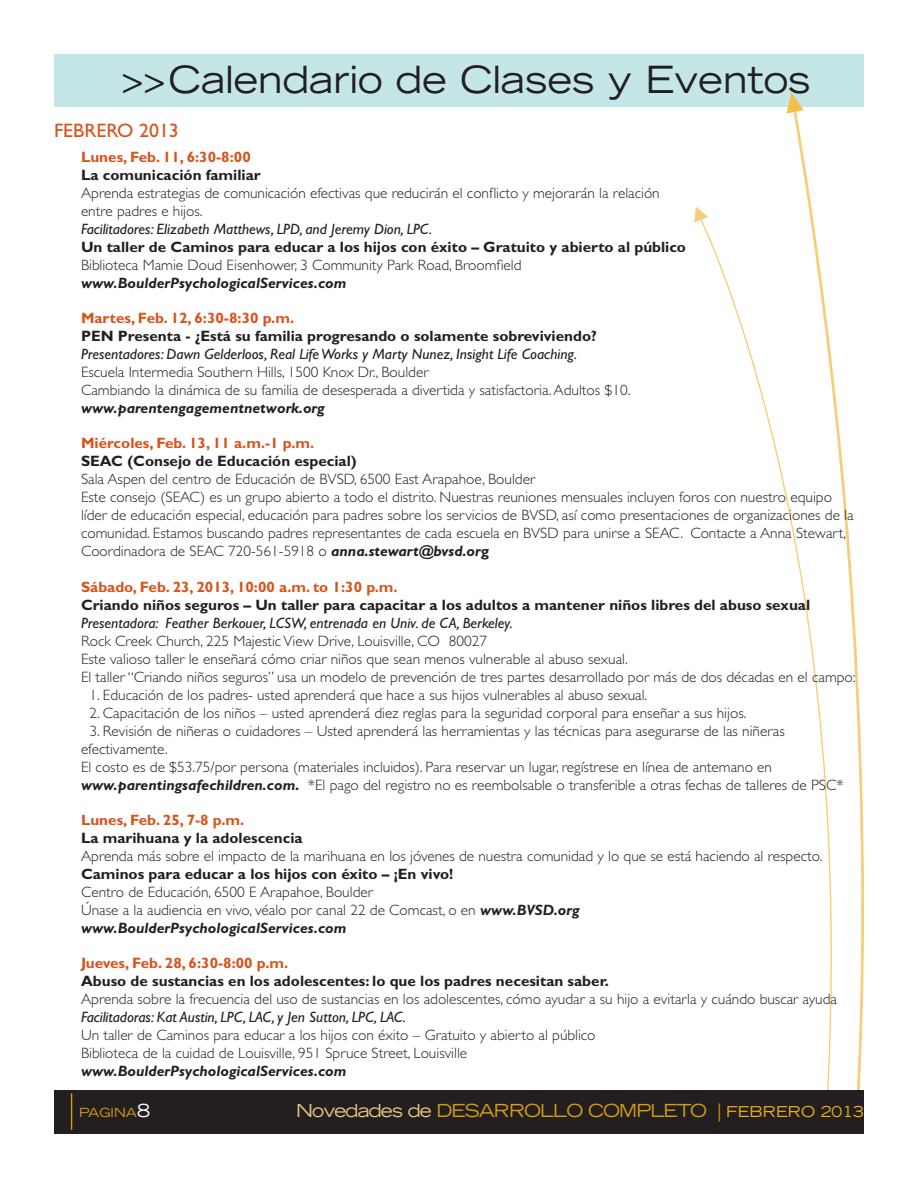
<style>
.page{position:relative;width:918px;height:1188px;background:#fff}
.page>*{position:absolute;margin:0;border:0;box-sizing:border-box;transform-origin:0 0}
.t1{font:expanded 37.5px "Trade Gothic LT Std";color:#231f20}
.t2{font:19.5px "Gill Sans Std";color:#d9531c}
.t3{font:expanded 18px "Trade Gothic LT Std";letter-spacing:-.05em;color:#d49f0c}
.t4{font:300 15px/18px "Gill Sans Std";color:#231f20}
.t5{font:700 15px "Gill Sans Std";color:#231f20}
.t6{font:italic 15px "Gill Sans Std";color:#231f20}
.t7{font:700 15px "Gill Sans Std";color:#d9531c}
.t8{font:italic 700 15px "Gill Sans Std";color:#231f20}
.t9{font:expanded 12.6px "Trade Gothic LT Std";color:#d49f0c}
.s1{font-weight:700;font-style:italic}
.s2{font-weight:700}
.s3{font-size:18px;color:#fff}
.s4{color:#eac884}
.s5{font-size:15px;color:#efb211}
</style>
<div class="page">
<div style="left:54px;top:54px;width:810px;height:53px;background:#c5e6e7"></div>
<svg style="left:701px;top:214px;width:163px;height:876px"></svg>
<svg style="left:694px;top:207px;width:14px;height:15px"></svg>
<svg style="left:786px;top:92px;width:18px;height:21px"></svg>
<div style="left:54px;top:1090px;width:810px;height:44px;background:#231f20"></div>
<hr style="left:71px;top:1093px;width:1px;height:37px;background:#d49f0c">
<p class="t1" style="left:122px;top:55px;width:691px">&gt;&gt;Calendario de Clases y Eventos</p>
<p class="t2" style="left:54px;top:119px;width:126px">FEBRERO 2013</p>
<p class="t7" style="left:81px;top:148px;width:171px">Lunes, Feb. 11, 6:30-8:00</p>
<p class="t5" style="left:81px;top:166px;width:181px">La comunicación familiar</p>
<p class="t4" style="left:81px;top:184px;width:580px">Aprenda estrategias de comunicación efectivas que reducirán el conflicto y mejorarán la relación</p>
<p class="t4" style="left:81px;top:202px;width:123px">entre padres e hijos.</p>
<p class="t6" style="left:81px;top:220px;width:353px">Facilitadores: Elizabeth Matthews, LPD, and Jeremy Dion, LPC.</p>
<p class="t5" style="left:81px;top:238px;width:607px">Un taller de Caminos para educar a los hijos con éxito – Gratuito y abierto al público</p>
<p class="t4" style="left:81px;top:256px;width:442px">Biblioteca Mamie Doud Eisenhower, 3 Community Park Road, Broomfield</p>
<p class="t8" style="left:81px;top:274px;width:267px">www.BoulderPsychologicalServices.com</p>
<p class="t7" style="left:81px;top:309px;width:215px">Martes, Feb. 12, 6:30-8:30 p.m.</p>
<p class="t5" style="left:81px;top:327px;width:517px">PEN Presenta - ¿Está su familia progresando o solamente sobreviviendo?</p>
<p class="t6" style="left:81px;top:346px;width:498px">Presentadores: Dawn Gelderloos, Real Life Works y Marty Nunez, Insight Life Coaching.</p>
<p class="t4" style="left:81px;top:363px;width:349px">Escuela Intermedia Southern Hills, 1500 Knox Dr., Boulder</p>
<p class="t4" style="left:81px;top:381px;width:551px">Cambiando la dinámica de su familia de desesperada a divertida y satisfactoria. Adultos $10.</p>
<p class="t8" style="left:81px;top:399px;width:245px">www.parentengagementnetwork.org</p>
<p class="t7" style="left:81px;top:435px;width:235px">Miércoles, Feb. 13, 11 a.m.-1 p.m.</p>
<p class="t5" style="left:81px;top:453px;width:277px">SEAC (Consejo de Educación especial)</p>
<p class="t4" style="left:81px;top:471px;width:456px">Sala Aspen del centro de Educación de BVSD, 6500 East Arapahoe, Boulder</p>
<p class="t4" style="left:81px;top:489px;width:774px">Este consejo (SEAC) es un grupo abierto a todo el distrito. Nuestras reuniones mensuales incluyen foros con nuestro equipo líder de educación especial, educación para padres sobre los servicios de BVSD, así como presentaciones de organizaciones de la comunidad. Estamos buscando padres representantes de cada escuela en BVSD para unirse a SEAC. Contacte a Anna Stewart, Coordinadora de SEAC 720-561-5918 o <span class="s1">anna.stewart@bvsd.or</span><span class="s2">g</span></p>
<p class="t7" style="left:81px;top:578px;width:318px">Sábado, Feb. 23, 2013, 10:00 a.m. to 1:30 p.m.</p>
<p class="t5" style="left:81px;top:596px;width:731px">Criando niños seguros – Un taller para capacitar a los adultos a mantener niños libres del abuso sexual</p>
<p class="t6" style="left:81px;top:614px;width:433px">Presentadora: Feather Berkouer, LCSW, entrenada en Univ. de CA, Berkeley.</p>
<p class="t4" style="left:81px;top:632px;width:408px">Rock Creek Church, 225 Majestic View Drive, Louisville, CO 80027</p>
<p class="t4" style="left:81px;top:650px;width:548px">Este valioso taller le enseñará cómo criar niños que sean menos vulnerable al abuso sexual.</p>
<p class="t4" style="left:81px;top:668px;width:776px">El taller “Criando niños seguros” usa un modelo de prevención de tres partes desarrollado por más de dos décadas en el campo:</p>
<p class="t4" style="left:90px;top:686px;width:559px">1. Educación de los padres- usted aprenderá que hace a sus hijos vulnerables al abuso sexual.</p>
<p class="t4" style="left:90px;top:704px;width:658px">2. Capacitación de los niños – usted aprenderá diez reglas para la seguridad corporal para enseñar a sus hijos.</p>
<p class="t4" style="left:81px;top:722px;width:705px;text-indent:9px">3. Revisión de niñeras o cuidadores – Usted aprenderá las herramientas y las técnicas para asegurarse de las niñeras efectivamente.</p>
<p class="t4" style="left:81px;top:758px;width:764px">El costo es de $53.75/por persona (materiales incluidos). Para reservar un lugar, regístrese en línea de antemano en <span class="s1">www.parentingsafechildren.com</span><span class="s2">.</span> *El pago del registro no es reembolsable o transferible a otras fechas de talleres de PSC*</p>
<p class="t7" style="left:81px;top:811px;width:165px">Lunes, Feb. 25, 7-8 p.m.</p>
<p class="t5" style="left:81px;top:829px;width:223px">La marihuana y la adolescencia</p>
<p class="t4" style="left:81px;top:847px;width:743px">Aprenda más sobre el impacto de la marihuana en los jóvenes de nuestra comunidad y lo que se está haciendo al respecto.</p>
<p class="t5" style="left:81px;top:865px;width:374px">Caminos para educar a los hijos con éxito – ¡En vivo!</p>
<p class="t4" style="left:81px;top:883px;width:293px">Centro de Educación, 6500 E Arapahoe, Boulder</p>
<p class="t4" style="left:81px;top:901px;width:500px">Únase a la audiencia en vivo, véalo por canal 22 de Comcast, o en <span class="s1">www.BVSD.org</span></p>
<p class="t8" style="left:81px;top:919px;width:267px">www.BoulderPsychologicalServices.com</p>
<p class="t7" style="left:81px;top:954px;width:209px">Jueves, Feb. 28, 6:30-8:00 p.m.</p>
<p class="t5" style="left:81px;top:972px;width:530px">Abuso de sustancias en los adolescentes: lo que los padres necesitan saber.</p>
<p class="t4" style="left:81px;top:990px;width:758px">Aprenda sobre la frecuencia del uso de sustancias en los adolescentes, cómo ayudar a su hijo a evitarla y cuándo buscar ayuda</p>
<p class="t6" style="left:81px;top:1009px;width:327px">Facilitadoras: Kat Austin, LPC, LAC, y Jen Sutton, LPC, LAC.</p>
<p class="t4" style="left:81px;top:1026px;width:516px">Un taller de Caminos para educar a los hijos con éxito – Gratuito y abierto al público</p>
<p class="t4" style="left:81px;top:1044px;width:388px">Biblioteca de la cuidad de Louisville, 951 Spruce Street, Louisville</p>
<p class="t8" style="left:81px;top:1062px;width:267px">www.BoulderPsychologicalServices.com</p>
<p class="t9" style="left:79px;top:1105px;width:73px">PAGINA<span class="s3">8</span></p>
<p class="t3" style="left:296px;top:1099px;width:569px"><span class="s4">Novedades de</span> DESARROLLO COMPLETO | <span class="s5">FEBRERO 2013</span></p>
</div>
